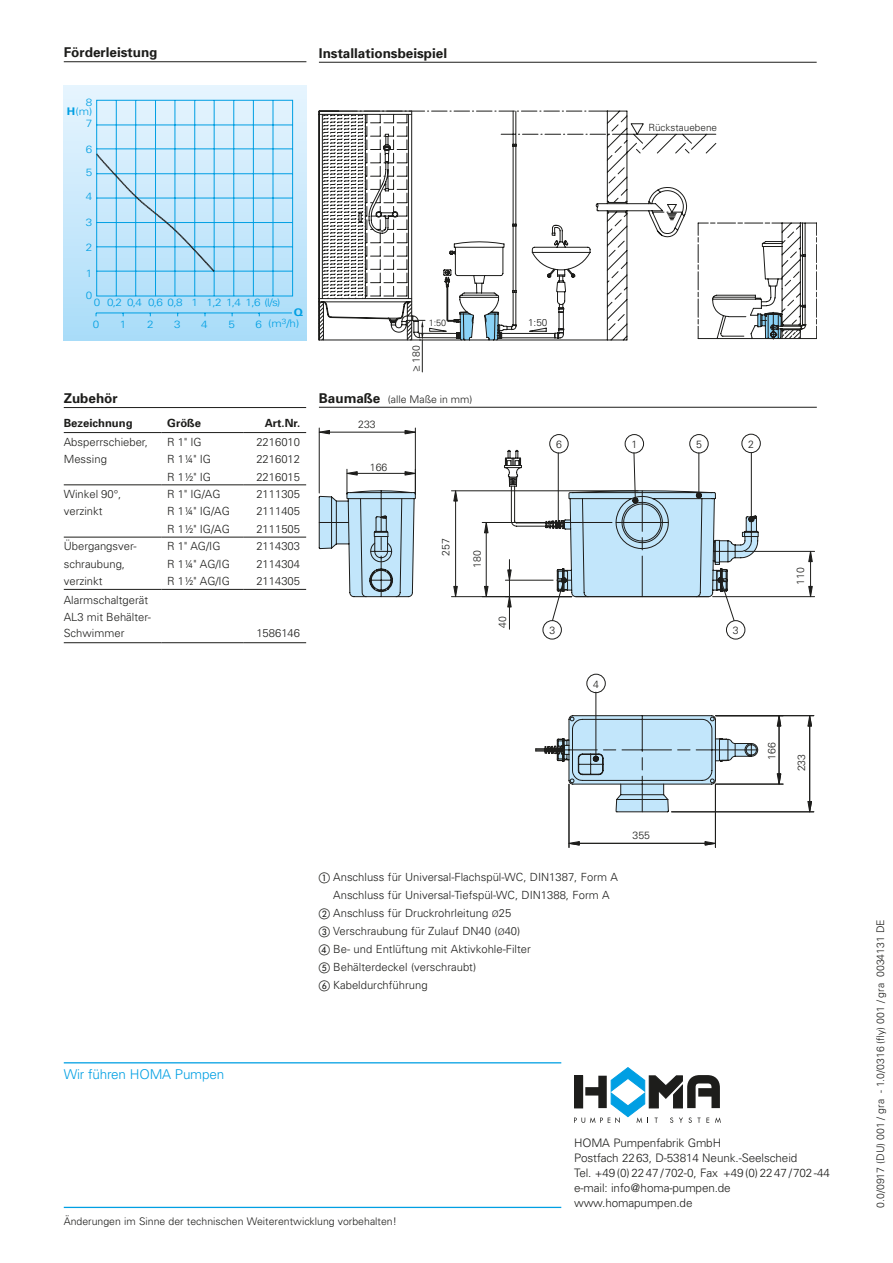
<style>
.page{position:relative;width:893px;height:1263px;background:#fff}
.page>*{position:absolute;margin:0;border:0;box-sizing:border-box;transform-origin:0 0}
.t1{font:700 13.5px "Univers";color:#1d1d1b}
.t2{font:300 13.5px "Univers";letter-spacing:-.015em;color:#009fe3}
.t3{font:300 11.7px/15px "Univers";letter-spacing:-.01em;color:#1d1d1b}
.t4{font:300 11.25px/16.2px "Univers";color:#1d1d1b}
.t5{font:700 11.25px "Univers";color:#1d1d1b}
.t6{font:300 10.5px "Univers";color:#1d1d1b}
.t7{font:300 10.5px/20.4px "Univers";color:#009fe3;scale:1.11 1}
.t8{font:700 10.5px "Univers";color:#009fe3;scale:1.11 1}
.t9{font:300 10.35px "Univers";color:#1d1d1b}
.t10{font:300 9.9px "Univers";color:#1d1d1b}
.t11{font:300 9px "Univers";color:#1d1d1b}
.s1{font-weight:700}
.s2{font-weight:700;font-size:13.5px}
.s3{font-family:"European Pi One";font-weight:400}
.s4{font-size:9px}
</style>
<div class="page">
<hr style="left:64px;top:1207px;width:497px;height:1px;background:#009fe3">
<hr style="left:64px;top:1062px;width:497px;height:1px;background:#009fe3">
<hr style="left:415px;top:428px;width:1px;height:66px;background:#1d1d1b">
<hr style="left:319px;top:428px;width:1px;height:65px;background:#1d1d1b">
<hr style="left:329px;top:432px;width:76px;height:1px;background:#1d1d1b">
<svg style="left:405px;top:430px;width:11px;height:4px"></svg>
<svg style="left:319px;top:430px;width:11px;height:4px"></svg>
<svg style="left:319px;top:469px;width:97px;height:128px"></svg>
<svg style="left:504px;top:450px;width:39px;height:179px"></svg>
<hr style="left:482px;top:522px;width:130px;height:1px;background:#1d1d1b">
<hr style="left:486px;top:533px;width:1px;height:53px;background:#1d1d1b">
<svg style="left:484px;top:586px;width:4px;height:12px"></svg>
<svg style="left:484px;top:523px;width:4px;height:10px"></svg>
<hr style="left:451px;top:490px;width:187px;height:1px;background:#1d1d1b">
<hr style="left:451px;top:596px;width:121px;height:1px;background:#1d1d1b">
<hr style="left:455px;top:501px;width:1px;height:85px;background:#1d1d1b">
<svg style="left:453px;top:490px;width:5px;height:11px"></svg>
<svg style="left:453px;top:586px;width:5px;height:12px"></svg>
<hr style="left:713px;top:596px;width:102px;height:1px;background:#1d1d1b">
<hr style="left:745px;top:551px;width:70px;height:1px;background:#1d1d1b">
<svg style="left:808px;top:550px;width:5px;height:48px"></svg>
<svg style="left:535px;top:580px;width:223px;height:268px"></svg>
<svg style="left:567px;top:841px;width:151px;height:4px"></svg>
<hr style="left:672px;top:811px;width:142px;height:1px;background:#1d1d1b">
<hr style="left:716px;top:715px;width:98px;height:1px;background:#1d1d1b">
<svg style="left:807px;top:716px;width:5px;height:97px"></svg>
<hr style="left:716px;top:784px;width:67px;height:1px;background:#1d1d1b">
<svg style="left:777px;top:716px;width:4px;height:69px"></svg>
<svg style="left:535px;top:715px;width:223px;height:97px"></svg>
<svg style="left:543px;top:434px;width:218px;height:259px"></svg>
<div style="left:64px;top:85px;width:242px;height:255px;background:linear-gradient(to bottom,#e6f4fe,#abddf9)"></div>
<hr style="left:96px;top:313px;width:196px;height:1px;background:#009fe3">
<svg style="left:96px;top:100px;width:197px;height:197px;background:#b7e1f8"></svg>
<svg style="left:716px;top:223px;width:101px;height:116px"></svg>
<svg style="left:627px;top:111px;width:89px;height:229px"></svg>
<svg style="left:319px;top:111px;width:308px;height:261px"></svg>
<svg style="left:319px;top:111px;width:155px;height:229px"></svg>
<hr style="left:319px;top:407px;width:498px;height:1px;background:#1d1d1b">
<hr style="left:64px;top:407px;width:242px;height:1px;background:#1d1d1b">
<hr style="left:64px;top:432px;width:97px;height:1px;background:#1d1d1b">
<hr style="left:161px;top:432px;width:83px;height:1px;background:#1d1d1b">
<hr style="left:244px;top:432px;width:62px;height:1px;background:#1d1d1b">
<hr style="left:64px;top:485px;width:97px;height:1px;background:#1d1d1b">
<hr style="left:161px;top:485px;width:83px;height:1px;background:#1d1d1b">
<hr style="left:244px;top:485px;width:62px;height:1px;background:#1d1d1b">
<hr style="left:64px;top:537px;width:97px;height:1px;background:#1d1d1b">
<hr style="left:161px;top:537px;width:83px;height:1px;background:#1d1d1b">
<hr style="left:244px;top:537px;width:62px;height:1px;background:#1d1d1b">
<hr style="left:64px;top:589px;width:97px;height:1px;background:#1d1d1b">
<hr style="left:161px;top:589px;width:83px;height:1px;background:#1d1d1b">
<hr style="left:244px;top:589px;width:62px;height:1px;background:#1d1d1b">
<hr style="left:64px;top:642px;width:97px;height:1px;background:#1d1d1b">
<hr style="left:161px;top:642px;width:83px;height:1px;background:#1d1d1b">
<hr style="left:244px;top:642px;width:62px;height:1px;background:#1d1d1b">
<hr style="left:319px;top:62px;width:498px;height:1px;background:#1d1d1b">
<hr style="left:64px;top:61px;width:242px;height:1px;background:#1d1d1b">
<svg style="left:574px;top:1067px;width:147px;height:56px"></svg>
<p class="t1" style="left:64px;top:45px;width:95px">Förderleistung</p>
<p class="t1" style="left:319px;top:45px;width:130px">Installationsbeispiel</p>
<p class="t7" style="left:86px;top:92px;width:7px">8<br>7</p>
<p class="t7" style="left:86px;top:138px;width:7px;line-height:22.5px">6<br>5</p>
<p class="t7" style="left:86px;top:186px;width:7px">4</p>
<p class="t7" style="left:86px;top:212px;width:7px">3</p>
<p class="t7" style="left:86px;top:237px;width:7px">2</p>
<p class="t7" style="left:86px;top:262px;width:7px;line-height:22px">1<br>0</p>
<p class="t7" style="left:67px;top:101px;width:24px"><span class="s1">H</span>(m)</p>
<p class="t7" style="left:93px;top:292px;width:171px;line-height:21.8px">0 0,2 0,4 0,6 0,8 1 1,2 1,4 1,6 (l/s)<br>0</p>
<p class="t8" style="left:294px;top:306px;width:10px">Q</p>
<p class="t7" style="left:120px;top:314px;width:7px">1</p>
<p class="t7" style="left:147px;top:314px;width:7px">2</p>
<p class="t7" style="left:174px;top:314px;width:7px">3</p>
<p class="t7" style="left:201px;top:314px;width:7px">4</p>
<p class="t7" style="left:228px;top:314px;width:7px">5</p>
<p class="t7" style="left:256px;top:313px;width:41px">6 (m<sup>3</sup>/h)</p>
<p class="t1" style="left:64px;top:390px;width:55px">Zubehör</p>
<p class="t5" style="left:64px;top:416px;width:70px">Bezeichnung</p>
<p class="t5" style="left:167px;top:416px;width:35px">Größe</p>
<p class="t5" style="left:265px;top:416px;width:37px">Art.Nr.</p>
<p class="t4" style="left:64px;top:434px;width:86px">Absperrschieber,</p>
<p class="t4" style="left:167px;top:434px;width:36px">R 1" IG</p>
<p class="t4" style="left:256px;top:434px;width:45px">2216010</p>
<p class="t4" style="left:64px;top:451px;width:45px">Messing</p>
<p class="t4" style="left:167px;top:451px;width:45px">R 1¼" IG</p>
<p class="t4" style="left:256px;top:451px;width:45px">2216012</p>
<p class="t4" style="left:167px;top:468px;width:45px">R 1½" IG</p>
<p class="t4" style="left:256px;top:468px;width:45px">2216015</p>
<p class="t4" style="left:64px;top:486px;width:59px">Winkel 90°,</p>
<p class="t4" style="left:167px;top:486px;width:55px">R 1" IG/AG</p>
<p class="t4" style="left:256px;top:486px;width:45px">2111305</p>
<p class="t4" style="left:64px;top:503px;width:40px">verzinkt</p>
<p class="t4" style="left:167px;top:503px;width:64px">R 1¼" IG/AG</p>
<p class="t4" style="left:256px;top:503px;width:45px">2111405</p>
<p class="t4" style="left:167px;top:521px;width:64px">R 1½" IG/AG</p>
<p class="t4" style="left:256px;top:521px;width:45px">2111505</p>
<p class="t4" style="left:64px;top:538px;width:74px">Übergangsver-</p>
<p class="t4" style="left:167px;top:538px;width:55px">R 1" AG/IG</p>
<p class="t4" style="left:256px;top:538px;width:45px">2114303</p>
<p class="t4" style="left:64px;top:556px;width:63px">schraubung,</p>
<p class="t4" style="left:167px;top:556px;width:64px">R 1¼" AG/IG</p>
<p class="t4" style="left:256px;top:556px;width:45px">2114304</p>
<p class="t4" style="left:64px;top:573px;width:40px">verzinkt</p>
<p class="t4" style="left:167px;top:573px;width:64px">R 1½" AG/IG</p>
<p class="t4" style="left:256px;top:573px;width:45px">2114305</p>
<p class="t4" style="left:64px;top:592px;width:89px">Alarmschaltgerät<br>AL3 mit Behälter-<br>Schwimmer</p>
<p class="t4" style="left:256px;top:625px;width:45px">1586146</p>
<p class="t9" style="left:410px;top:372px;width:28px;rotate:-90deg">&gt;– 180</p>
<p class="t11" style="left:429px;top:317px;width:19px">1:50</p>
<p class="t6" style="left:319px;top:393px;width:155px"><span class="s2">Baumaße</span> (alle Maße in mm)</p>
<p class="t6" style="left:358px;top:418px;width:19px">233</p>
<p class="t6" style="left:370px;top:461px;width:19px">166</p>
<p class="t6" style="left:439px;top:556px;width:19px;rotate:-90deg">257</p>
<p class="t6" style="left:471px;top:568px;width:19px;rotate:-90deg">180</p>
<p class="t6" style="left:496px;top:627px;width:13px;rotate:-90deg">40</p>
<p class="t10" style="left:648px;top:121px;width:70px">Rückstauebene</p>
<p class="t10" style="left:528px;top:316px;width:21px">1:50</p>
<p class="t6" style="left:631px;top:438px;width:7px">1</p>
<p class="t6" style="left:748px;top:437px;width:7px">2</p>
<p class="t6" style="left:556px;top:438px;width:7px">6</p>
<p class="t6" style="left:696px;top:438px;width:7px">5</p>
<p class="t6" style="left:549px;top:624px;width:7px">3</p>
<p class="t6" style="left:733px;top:624px;width:7px">3</p>
<p class="t6" style="left:593px;top:677px;width:7px">4</p>
<p class="t6" style="left:794px;top:585px;width:19px;rotate:-90deg">110</p>
<p class="t6" style="left:765px;top:760px;width:19px;rotate:-90deg">166</p>
<p class="t6" style="left:795px;top:771px;width:19px;rotate:-90deg">233</p>
<p class="t4" style="left:319px;top:869px;width:301px"><span class="s3">A</span> Anschluss für Universal-Flachspül-WC, DIN1387, Form A</p>
<p class="t4" style="left:333px;top:887px;width:278px">Anschluss für Universal-Tiefspül-WC, DIN1388, Form A</p>
<p class="t4" style="left:319px;top:905px;width:194px"><span class="s3">B</span> Anschluss für Druckrohrleitung <span class="s4">Ø</span>25</p>
<p class="t4" style="left:319px;top:923px;width:203px"><span class="s3">C</span> Verschraubung für Zulauf DN40 (<span class="s4">Ø</span>40)</p>
<p class="t4" style="left:319px;top:941px;width:213px"><span class="s3">D</span> Be- und Entlüftung mit Aktivkohle-Filter</p>
<p class="t4" style="left:319px;top:959px;width:159px"><span class="s3">E</span> Behälterdeckel (verschraubt)</p>
<p class="t4" style="left:319px;top:977px;width:110px"><span class="s3">F</span> Kabeldurchführung</p>
<p class="t6" style="left:633px;top:828px;width:19px">355</p>
<p class="t2" style="left:64px;top:1066px;width:162px">Wir führen HOMA Pumpen</p>
<p class="t6" style="left:64px;top:1214px;width:335px">Änderungen im Sinne der technischen Weiterentwicklung vorbehalten!</p>
<p class="t3" style="left:574px;top:1135px;width:257px">HOMA Pumpenfabrik GmbH<br>Postfach 2263, D-53814 Neunk.-Seelscheid<br>Tel. +49 (0) 22 47 /702-0, Fax +49 (0) 22 47 /702 -44 e-mail: info@homa-pumpen.de www.homapumpen.de</p>
<p class="t6" style="left:874px;top:1208px;width:290px;rotate:-90deg">0.0/0917 (DU) 001 / gra - 1.0/0316 (fly) 001 / gra 0034131 DE</p>
</div>
